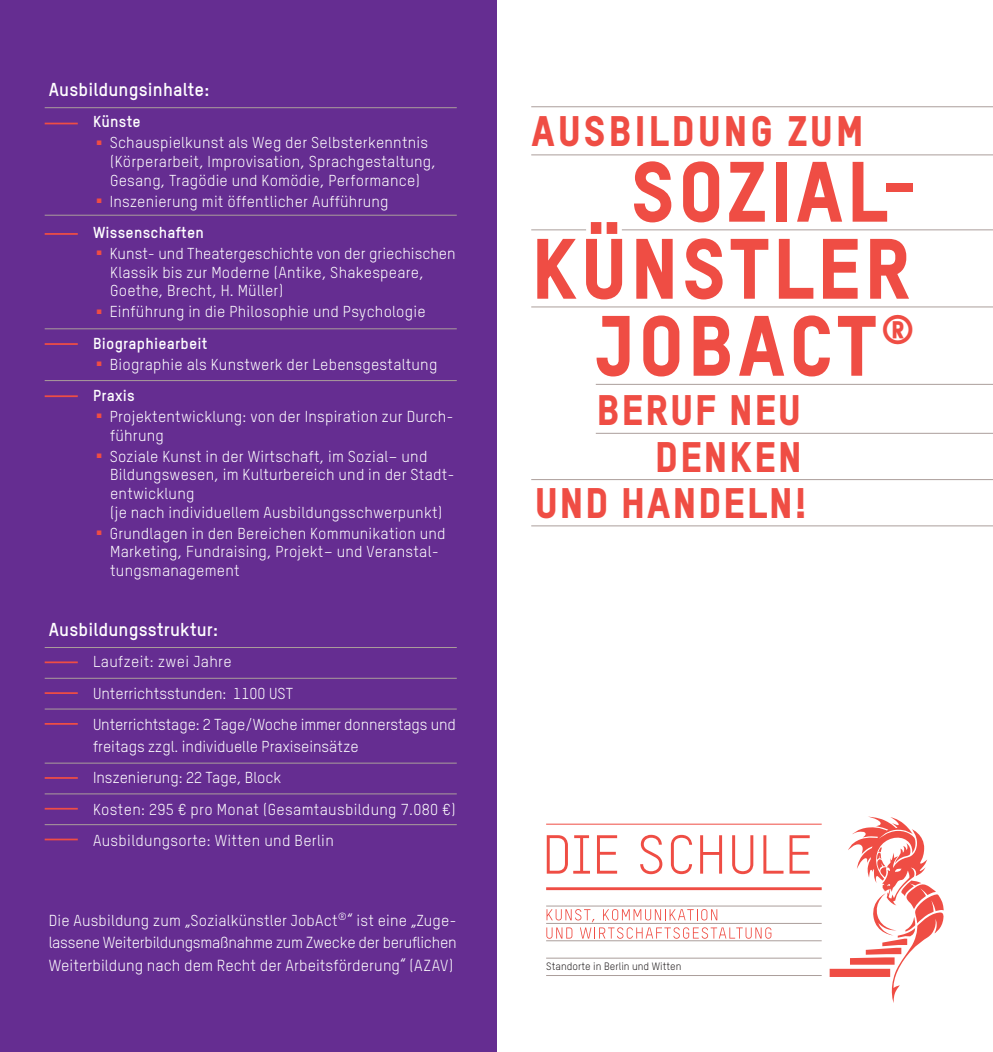
<style>
.page{position:relative;width:993px;height:1052px;background:#fff}
.page>*{position:absolute;margin:0;border:0;box-sizing:border-box;transform-origin:0 0}
.t1{font:84px/77px "TSTARPRO Headline";letter-spacing:.035em;color:#ef4d44;text-align:right}
.t2{font:49px "TSTARPRO";color:#ef4d44}
.t3{font:42px "TSTARPRO Headline";letter-spacing:.035em;color:#ef4d44}
.t4{font:42px "TSTARPRO Headline";letter-spacing:.06em;color:#ef4d44}
.t5{font:700 18.38px "TSTARPRO";letter-spacing:.01em;color:#fff}
.t6{font:15.75px "TSTARPRO";letter-spacing:-.015em;color:#fff}
.t7{font:15.75px "TSTARPRO";letter-spacing:.005em;color:#fff}
.t8{font:15.58px/31.2px "TSTARPRO";letter-spacing:.015em;color:#fff}
.t9{font:15.58px "TSTARPRO";letter-spacing:-.005em;color:#fff}
.t10{font:700 15.58px "TSTARPRO";letter-spacing:.015em;color:#fff}
.bold{font:10.5px "TSTARPRO";letter-spacing:.005em;color:#231f20}
</style>
<div class="page">
<div style="left:0;top:0;width:496px;height:1052px;background:#652d91"></div>
<div style="left:829px;top:968px;width:60px;height:9px;background:#ef4d44"></div>
<svg style="left:847px;top:816px;width:96px;height:187px"></svg>
<hr style="left:531px;top:154px;width:461px;height:1px;background:#ab9e9b">
<hr style="left:621px;top:229px;width:371px;height:1px;background:#ab9e9b">
<hr style="left:531px;top:306px;width:461px;height:1px;background:#ab9e9b">
<hr style="left:595px;top:384px;width:397px;height:1px;background:#ab9e9b">
<hr style="left:531px;top:106px;width:461px;height:1px;background:#ab9e9b">
<hr style="left:546px;top:823px;width:275px;height:1px;background:#ef4d44">
<hr style="left:546px;top:905px;width:275px;height:1px;background:#ab9e9b">
<hr style="left:546px;top:923px;width:275px;height:1px;background:#ab9e9b">
<hr style="left:546px;top:940px;width:275px;height:1px;background:#ab9e9b">
<hr style="left:546px;top:957px;width:275px;height:1px;background:#ab9e9b">
<hr style="left:546px;top:975px;width:275px;height:1px;background:#ab9e9b">
<hr style="left:595px;top:433px;width:397px;height:1px;background:#ab9e9b">
<hr style="left:531px;top:479px;width:461px;height:1px;background:#ab9e9b">
<hr style="left:531px;top:525px;width:461px;height:1px;background:#ab9e9b">
<hr style="left:531px;top:229px;width:55px;height:1px;background:#ab9e9b">
<hr style="left:45px;top:661px;width:33px;height:2px;background:#ef4d44">
<hr style="left:45px;top:233px;width:33px;height:2px;background:#ef4d44">
<hr style="left:45px;top:215px;width:411px;height:1px;background:#ab9e9b">
<hr style="left:45px;top:328px;width:411px;height:1px;background:#ab9e9b">
<hr style="left:45px;top:380px;width:411px;height:1px;background:#ab9e9b">
<hr style="left:45px;top:395px;width:33px;height:2px;background:#ef4d44">
<hr style="left:45px;top:123px;width:33px;height:1px;background:#ef4d44">
<hr style="left:45px;top:107px;width:411px;height:1px;background:#ab9e9b">
<hr style="left:45px;top:647px;width:411px;height:1px;background:#ab9e9b">
<hr style="left:45px;top:678px;width:411px;height:1px;background:#ab9e9b">
<hr style="left:45px;top:723px;width:33px;height:2px;background:#ef4d44">
<hr style="left:45px;top:692px;width:33px;height:2px;background:#ef4d44">
<hr style="left:45px;top:343px;width:33px;height:2px;background:#ef4d44">
<hr style="left:45px;top:777px;width:33px;height:2px;background:#ef4d44">
<hr style="left:45px;top:808px;width:33px;height:1px;background:#ef4d44">
<hr style="left:45px;top:708px;width:411px;height:1px;background:#ab9e9b">
<hr style="left:45px;top:762px;width:411px;height:1px;background:#ab9e9b">
<hr style="left:45px;top:793px;width:411px;height:1px;background:#ab9e9b">
<hr style="left:45px;top:824px;width:411px;height:1px;background:#ab9e9b">
<hr style="left:45px;top:838px;width:33px;height:2px;background:#ef4d44">
<svg style="left:546px;top:909px;width:225px;height:29px"></svg>
<svg style="left:546px;top:835px;width:21px;height:38px"></svg>
<svg style="left:573px;top:835px;width:17px;height:38px"></svg>
<svg style="left:597px;top:835px;width:20px;height:38px"></svg>
<svg style="left:640px;top:835px;width:22px;height:39px"></svg>
<svg style="left:670px;top:835px;width:21px;height:39px"></svg>
<svg style="left:700px;top:835px;width:21px;height:38px"></svg>
<svg style="left:732px;top:835px;width:21px;height:39px"></svg>
<svg style="left:763px;top:835px;width:20px;height:38px"></svg>
<svg style="left:789px;top:835px;width:20px;height:38px"></svg>
<hr style="left:546px;top:887px;width:275px;height:3px;background:#ef4d44">
<p class="t5" style="left:49px;top:78px;width:162px">Ausbildungsinhalte:</p>
<p class="t10" style="left:93px;top:112px;width:49px">Künste</p>
<p class="t2" style="left:93px;top:98px;width:14px">.</p>
<p class="t8" style="left:110px;top:127px;width:320px">Schauspielkunst als Weg der Selbsterkenntnis</p>
<p class="t8" style="left:110px;top:146px;width:327px">(Körperarbeit, Improvisation, Sprachgestaltung,</p>
<p class="t8" style="left:110px;top:164px;width:311px">Gesang, Tragödie und Komödie, Performance)</p>
<p class="t2" style="left:93px;top:156px;width:14px">.</p>
<p class="t8" style="left:110px;top:185px;width:280px">Inszenierung mit öffentlicher Aufführung</p>
<p class="t10" style="left:93px;top:223px;width:112px">Wissenschaften</p>
<p class="t2" style="left:93px;top:208px;width:14px">.</p>
<p class="t8" style="left:110px;top:238px;width:347px">Kunst- und Theatergeschichte von der griechischen</p>
<p class="t8" style="left:110px;top:256px;width:315px">Klassik bis zur Moderne (Antike, Shakespeare,</p>
<p class="t8" style="left:110px;top:275px;width:174px">Goethe, Brecht, H. Müller)</p>
<p class="t2" style="left:93px;top:267px;width:14px">.</p>
<p class="t8" style="left:110px;top:296px;width:317px">Einführung in die Philosophie und Psychologie</p>
<p class="t10" style="left:93px;top:333px;width:116px">Biographiearbeit</p>
<p class="t2" style="left:93px;top:319px;width:14px">.</p>
<p class="t8" style="left:110px;top:348px;width:329px">Biographie als Kunstwerk der Lebensgestaltung</p>
<p class="t10" style="left:93px;top:385px;width:43px">Praxis</p>
<p class="t2" style="left:93px;top:371px;width:14px">.</p>
<p class="t8" style="left:110px;top:400px;width:345px">Projektentwicklung: von der Inspiration zur Durch-</p>
<p class="t8" style="left:110px;top:419px;width:55px">führung</p>
<p class="t2" style="left:93px;top:411px;width:14px">.</p>
<p class="t8" style="left:110px;top:440px;width:319px">Soziale Kunst in der Wirtschaft, im Sozial– und</p>
<p class="t8" style="left:110px;top:459px;width:346px">Bildungswesen, im Kulturbereich und in der Stadt-</p>
<p class="t8" style="left:110px;top:478px;width:86px">entwicklung</p>
<p class="t8" style="left:110px;top:496px;width:333px">(je nach individuellem Ausbildungsschwerpunkt)</p>
<p class="t2" style="left:93px;top:488px;width:14px">.</p>
<p class="t8" style="left:110px;top:517px;width:337px">Grundlagen in den Bereichen Kommunikation und</p>
<p class="t8" style="left:110px;top:536px;width:330px">Marketing, Fundraising, Projekt– und Veranstal-</p>
<p class="t8" style="left:110px;top:555px;width:131px">tungsmanagement</p>
<p class="t5" style="left:49px;top:618px;width:171px">Ausbildungsstruktur:</p>
<p class="t8" style="left:93px;top:646px;width:140px">Laufzeit: zwei Jahre</p>
<p class="t8" style="left:93px;top:677px;width:201px">Unterrichtsstunden: 1100 UST</p>
<p class="t9" style="left:93px;top:715px;width:364px">Unterrichtstage: 2 Tage/Woche immer donnerstags und</p>
<p class="t8" style="left:93px;top:731px;width:267px">freitags zzgl. individuelle Praxiseinsätze</p>
<p class="t8" style="left:93px;top:762px;width:364px">Inszenierung: 22 Tage, Block<br>Kosten: 295 € pro Monat (Gesamtausbildung 7.080 €)</p>
<p class="t8" style="left:93px;top:824px;width:242px">Ausbildungsorte: Witten und Berlin</p>
<p class="t8" style="left:49px;top:904px;width:409px">Die Ausbildung zum „Sozialkünstler JobAct<sup>®</sup>“ ist eine „Zuge-</p>
<p class="t6" style="left:49px;top:933px;width:409px">lassene Weiterbildungsmaßnahme zum Zwecke der beruflichen</p>
<p class="t7" style="left:49px;top:956px;width:406px">Weiterbildung nach dem Recht der Arbeitsförderung“ (AZAV)</p>
<p class="t4" style="left:531px;top:104px;width:334px">AUSBILDUNG ZUM</p>
<p class="t1" style="left:630px;top:151px;width:290px">SOZIAL-</p>
<p class="t1" style="left:531px;top:228px;width:385px">KÜNSTLER<br>JOBACT<sup>®</sup></p>
<p class="t3" style="left:596px;top:384px;width:206px">BERUF NEU</p>
<p class="t3" style="left:654px;top:431px;width:148px">DENKEN</p>
<p class="t3" style="left:534px;top:477px;width:274px">UND HANDELN!</p>
<p class="bold" style="left:546px;top:960px;width:137px">Standorte in Berlin und Witten</p>
</div>
